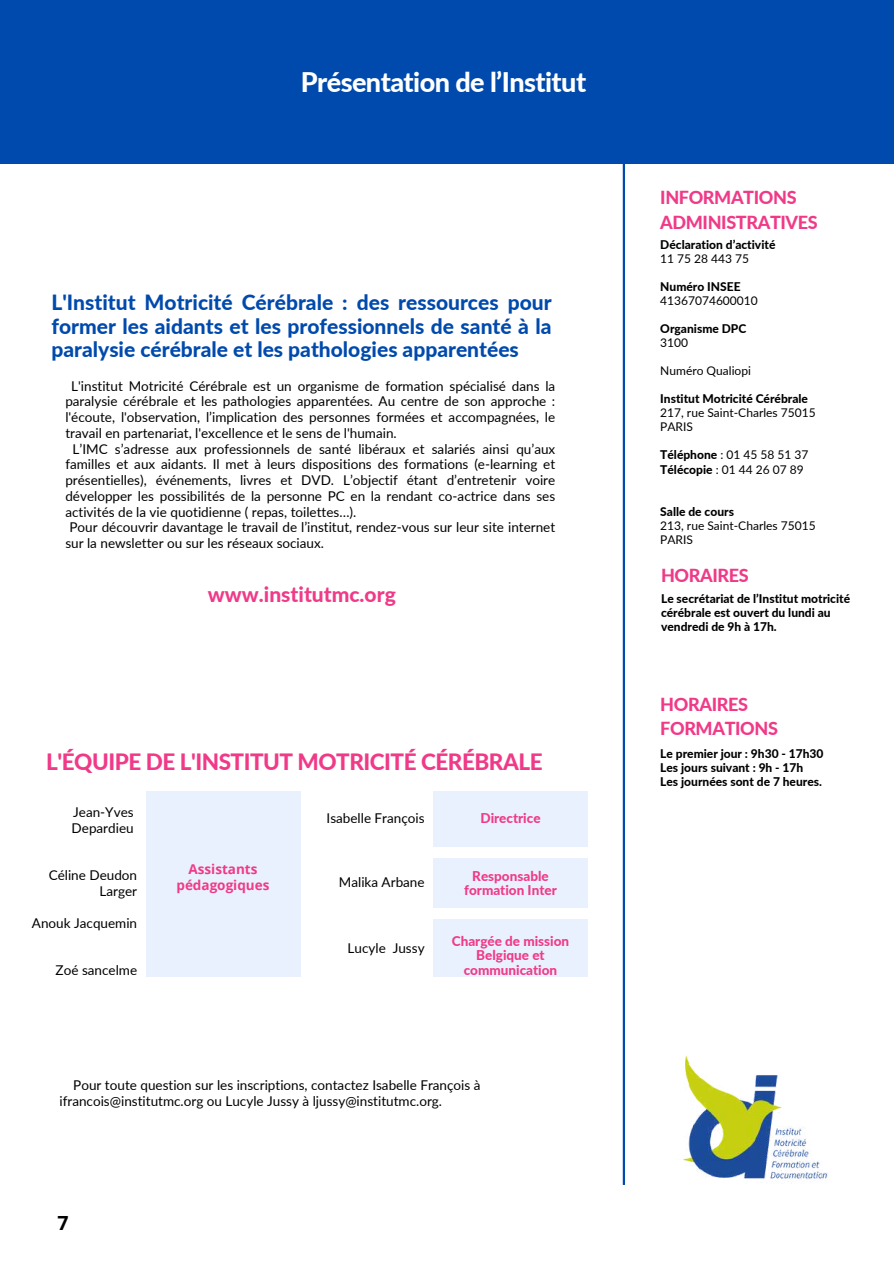
<style>
.page{position:relative;width:894px;height:1264px;background:#fff}
.page>*{position:absolute;margin:0;border:0;box-sizing:border-box;transform-origin:0 0}
.t1{font:800 27px "Lato";letter-spacing:-.02em;color:#fff}
.t2{font:800 22.5px "Lato";letter-spacing:-.02em;color:#f03a88}
.t3{font:800 21px/23.7px "Lato";color:#004aad;text-align:justify}
.t4{font:800 21px "Lato";color:#f03a88}
.t5{font:700 19.5px "Open Sans";color:#000}
.t6{font:800 18px/24.8px "Lato";letter-spacing:-.02em;color:#f03a88}
.t7{font:13.5px/15.8px "Lato";color:#000}
.t8{font:800 13.5px/14.7px "Lato";color:#f03a88;text-align:center}
.t9{font:700 13.5px/15.8px "Open Sans";color:#f03a88;text-align:center}
.t10{font:800 12px/14px "Lato";color:#000}
.t11{font:12px/14px "Lato";color:#000}
.s1{font-weight:800}
</style>
<div class="page">
<hr style="left:622px;top:105px;width:3px;height:1079px;background:#004bad">
<div style="left:0;top:0;width:893px;height:164px;background:#004aad"></div>
<img style="left:682px;top:1055px;width:147px;height:124px">
<div style="left:146px;top:791px;width:154px;height:185px;background:#e9f1ff"></div>
<div style="left:433px;top:791px;width:154px;height:55px;background:#e9f1ff"></div>
<div style="left:433px;top:857px;width:154px;height:50px;background:#e9f1ff"></div>
<div style="left:433px;top:919px;width:154px;height:57px;background:#e9f1ff"></div>
<h1 class="t1" style="left:301px;top:65px;width:287px">Présentation de l’Institut</h1>
<h3 class="t3" style="left:51px;top:290px;width:501px">L'Institut Motricité Cérébrale : des ressources pour former les aidants et les professionnels de santé à la paralysie cérébrale et les pathologies apparentées</h3>
<p class="t7" style="left:71px;top:377px;width:485px">L'institut Motricité Cérébrale est un organisme de formation spécialisé dans la</p>
<p class="t7" style="left:65px;top:393px;width:491px">paralysie cérébrale et les pathologies apparentées. Au centre de son approche :</p>
<p class="t7" style="left:65px;top:409px;width:491px">l'écoute, l'observation, l’implication des personnes formées et accompagnées, le</p>
<p class="t7" style="left:65px;top:425px;width:333px">travail en partenariat, l'excellence et le sens de l'humain.</p>
<p class="t7" style="left:73px;top:440px;width:484px">L’IMC s’adresse aux professionnels de santé libéraux et salariés ainsi qu’aux</p>
<p class="t7" style="left:65px;top:456px;width:491px">familles et aux aidants. Il met à leurs dispositions des formations (e-learning et</p>
<p class="t7" style="left:65px;top:472px;width:491px">présentielles), événements, livres et DVD. L’objectif étant d’entretenir voire</p>
<p class="t7" style="left:65px;top:488px;width:491px">développer les possibilités de la personne PC en la rendant co-actrice dans ses</p>
<p class="t7" style="left:65px;top:503px;width:292px">activités de la vie quotidienne ( repas, toilettes…).</p>
<p class="t7" style="left:69px;top:519px;width:487px">Pour découvrir davantage le travail de l’institut, rendez-vous sur leur site internet</p>
<p class="t7" style="left:65px;top:535px;width:260px">sur la newsletter ou sur les réseaux sociaux.</p>
<h3 class="t4" style="left:208px;top:581px;width:189px">www.institutmc.org</h3>
<h2 class="t2" style="left:46px;top:748px;width:498px">L'ÉQUIPE DE L'INSTITUT MOTRICITÉ CÉRÉBRALE</h2>
<p class="t7" style="left:72px;top:804px;width:64px">Jean-Yves<br>Depardieu</p>
<p class="t7" style="left:49px;top:867px;width:90px;text-align:right">Céline Deudon<br>Larger</p>
<p class="t7" style="left:32px;top:914px;width:107px">Anouk Jacquemin</p>
<p class="t7" style="left:56px;top:961px;width:83px">Zoé sancelme</p>
<p class="t7" style="left:326px;top:810px;width:99px">Isabelle François</p>
<p class="t8" style="left:480px;top:810px;width:62px">Directrice</p>
<p class="t9" style="left:176px;top:860px;width:94px">Assistants pédagogiques</p>
<p class="t7" style="left:339px;top:874px;width:87px">Malika Arbane</p>
<p class="t8" style="left:464px;top:868px;width:94px">Responsable formation Inter</p>
<p class="t8" style="left:451px;top:933px;width:119px">Chargée de mission<br>Belgique et communication</p>
<p class="t7" style="left:347px;top:939px;width:78px">Lucyle Jussy</p>
<p class="t7" style="left:59px;top:1076px;width:422px;text-indent:14px">Pour toute question sur les inscriptions, contactez Isabelle François à ifrancois@institutmc.org ou Lucyle Jussy à ljussy@institutmc.org.</p>
<h3 class="t5" style="left:57px;top:1209px;width:13px">7</h3>
<h3 class="t6" style="left:660px;top:184px;width:159px">INFORMATIONS<br>ADMINISTRATIVES</h3>
<p class="t10" style="left:660px;top:238px;width:117px">Déclaration d’activité</p>
<p class="t11" style="left:660px;top:252px;width:90px">11 75 28 443 75</p>
<p class="t10" style="left:660px;top:280px;width:82px">Numéro INSEE</p>
<p class="t11" style="left:660px;top:294px;width:99px">41367074600010</p>
<p class="t10" style="left:660px;top:322px;width:87px">Organisme DPC</p>
<p class="t11" style="left:660px;top:336px;width:29px">3100</p>
<p class="t11" style="left:660px;top:364px;width:92px">Numéro Qualiopi</p>
<p class="t10" style="left:660px;top:392px;width:149px">Institut Motricité Cérébrale</p>
<p class="t11" style="left:660px;top:406px;width:157px">217, rue Saint-Charles 75015<br>PARIS</p>
<p class="t11" style="left:660px;top:448px;width:150px"><span class="s1">Téléphone</span> : 01 45 58 51 37<br><span class="s1">Télécopie</span> : 01 44 26 07 89</p>
<p class="t10" style="left:660px;top:504px;width:75px">Salle de cours</p>
<p class="t11" style="left:660px;top:518px;width:157px">213, rue Saint-Charles 75015<br>PARIS</p>
<h3 class="t6" style="left:661px;top:562px;width:89px">HORAIRES</h3>
<p class="t10" style="left:661px;top:591px;width:190px">Le secrétariat de l’Institut motricité cérébrale est ouvert du lundi au vendredi de 9h à 17h.</p>
<h3 class="t6" style="left:660px;top:691px;width:119px">HORAIRES<br>FORMATIONS</h3>
<p class="t10" style="left:660px;top:746px;width:165px">Le premier jour : 9h30 - 17h30<br>Les jours suivant : 9h - 17h<br>Les journées sont de 7 heures.</p>
</div>
